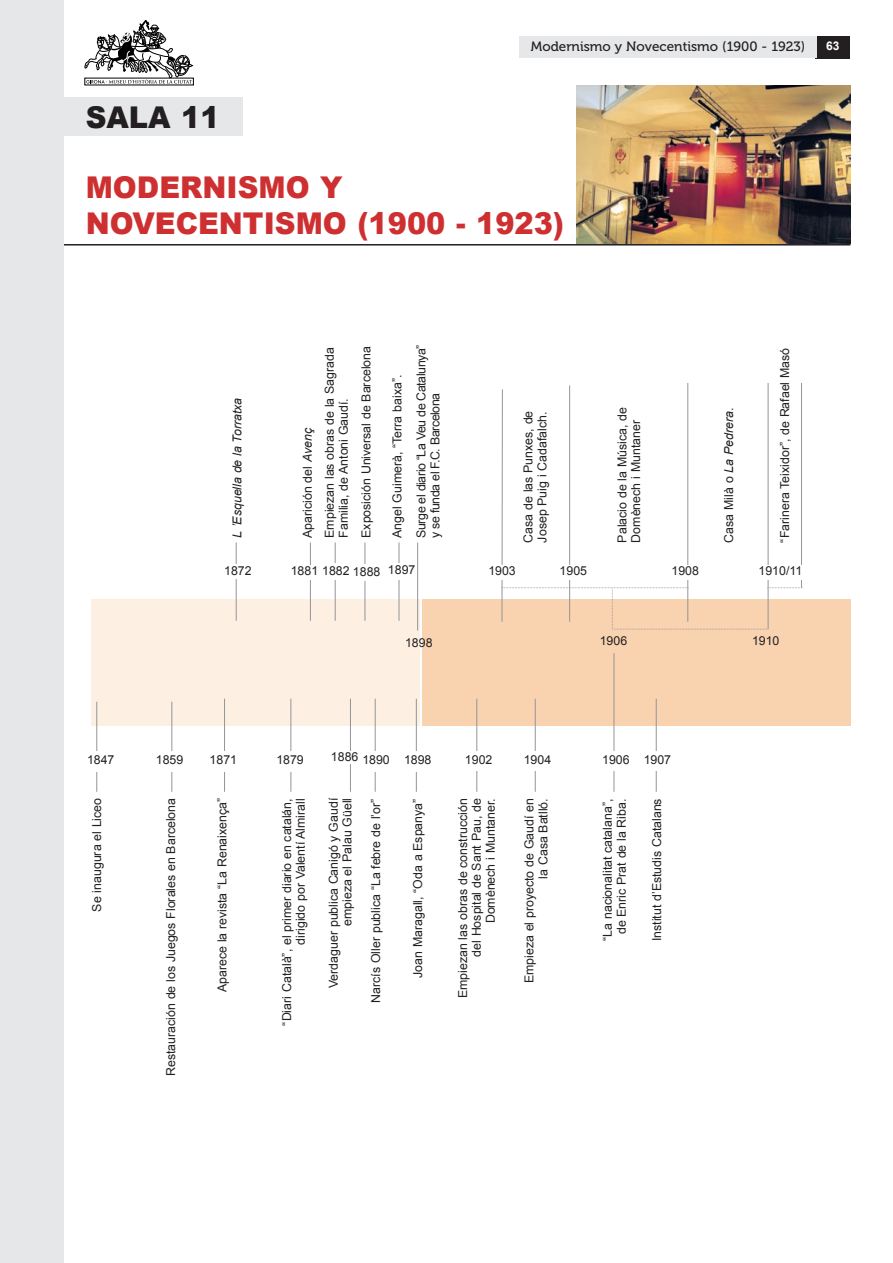
<style>
.page{position:relative;width:893px;height:1263px;background:#fff}
.page>*{position:absolute;margin:0;border:0;box-sizing:border-box;transform-origin:0 0}
.t1{font:900 30px/36px "Arial";color:#ce3031;scale:.96 1}
.t2{font:900 30px "Arial";color:#231f20;scale:.96 1}
.t3{font:13.5px "Museo 500";color:#231f20}
.t4{font:12.3px/14px "Arial";color:#231f20;text-align:right}
.t5{font:12.3px/24px "Arial";letter-spacing:-.035em;color:#231f20}
.t6{font:italic 12.3px "Arial";color:#231f20}
.t7{font:700 12px "Arial";color:#fff}
.s1{font-style:italic}
</style>
<div class="page">
<img style="left:576px;top:85px;width:274px;height:158px">
<div style="left:422px;top:599px;width:428px;height:127px;background:#f9d2b0"></div>
<div style="left:51px;top:97px;width:192px;height:39px;background:#e6e7e9"></div>
<hr style="left:43px;top:244px;width:807px;height:1px;background:#231f20">
<div style="left:815px;top:36px;width:35px;height:22px;background:#231f20"></div>
<div style="left:0;top:1px;width:64px;height:1262px;background:#e6e7e9"></div>
<div style="left:519px;top:36px;width:298px;height:22px;background:#e6e7e9"></div>
<svg style="left:85px;top:20px;width:108px;height:64px"></svg>
<div style="left:92px;top:599px;width:328px;height:127px;background:#fdefe1"></div>
<hr style="left:96px;top:702px;width:1px;height:90px;background:#939598">
<hr style="left:171px;top:702px;width:1px;height:90px;background:#939598">
<hr style="left:224px;top:699px;width:1px;height:93px;background:#939598">
<hr style="left:290px;top:699px;width:1px;height:93px;background:#939598">
<hr style="left:236px;top:542px;width:1px;height:79px;background:#939598">
<hr style="left:310px;top:542px;width:1px;height:79px;background:#939598">
<hr style="left:335px;top:542px;width:1px;height:79px;background:#939598">
<hr style="left:365px;top:542px;width:1px;height:79px;background:#939598">
<hr style="left:399px;top:542px;width:1px;height:79px;background:#939598">
<hr style="left:417px;top:542px;width:1px;height:88px;background:#939598">
<hr style="left:350px;top:699px;width:1px;height:93px;background:#939598">
<hr style="left:375px;top:699px;width:1px;height:93px;background:#939598">
<hr style="left:416px;top:699px;width:1px;height:93px;background:#939598">
<hr style="left:476px;top:699px;width:1px;height:93px;background:#939598">
<hr style="left:535px;top:699px;width:1px;height:93px;background:#939598">
<hr style="left:614px;top:653px;width:1px;height:139px;background:#939598">
<hr style="left:656px;top:699px;width:1px;height:93px;background:#939598">
<hr style="left:502px;top:389px;width:1px;height:233px;background:#939598">
<hr style="left:569px;top:385px;width:1px;height:237px;background:#939598">
<svg style="left:501px;top:587px;width:302px;height:43px"></svg>
<hr style="left:687px;top:383px;width:1px;height:239px;background:#939598">
<hr style="left:768px;top:383px;width:1px;height:246px;background:#939598">
<hr style="left:801px;top:383px;width:1px;height:204px;background:#939598">
<div style="left:220px;top:564px;width:34px;height:15px;background:#fff"></div>
<div style="left:321px;top:563px;width:29px;height:17px;background:#fff"></div>
<div style="left:352px;top:564px;width:29px;height:17px;background:#fff"></div>
<div style="left:387px;top:563px;width:29px;height:17px;background:#fff"></div>
<div style="left:287px;top:565px;width:34px;height:15px;background:#fff"></div>
<div style="left:486px;top:565px;width:31px;height:15px;background:#fff"></div>
<div style="left:557px;top:565px;width:31px;height:15px;background:#fff"></div>
<div style="left:669px;top:565px;width:31px;height:15px;background:#fff"></div>
<div style="left:757px;top:565px;width:46px;height:15px;background:#fff"></div>
<div style="left:86px;top:751px;width:31px;height:20px;background:#fff"></div>
<div style="left:155px;top:751px;width:31px;height:20px;background:#fff"></div>
<div style="left:208px;top:751px;width:31px;height:20px;background:#fff"></div>
<div style="left:275px;top:751px;width:31px;height:20px;background:#fff"></div>
<div style="left:330px;top:751px;width:30px;height:13px;background:#fff"></div>
<div style="left:361px;top:751px;width:30px;height:20px;background:#fff"></div>
<div style="left:403px;top:751px;width:29px;height:20px;background:#fff"></div>
<div style="left:642px;top:751px;width:30px;height:19px;background:#fff"></div>
<div style="left:601px;top:751px;width:30px;height:19px;background:#fff"></div>
<div style="left:522px;top:751px;width:30px;height:19px;background:#fff"></div>
<div style="left:464px;top:751px;width:30px;height:19px;background:#fff"></div>
<h1 class="t2" style="left:86px;top:95px;width:141px">SALA 11</h1>
<p class="t3" style="left:531px;top:41px;width:276px">Modernismo y Novecentismo (1900 - 1923)</p>
<p class="t7" style="left:826px;top:39px;width:15px">63</p>
<h1 class="t1" style="left:86px;top:168px;width:500px">MODERNISMO Y<br>NOVECENTISMO (1900 - 1923)</h1>
<p class="t6" style="left:230px;top:538px;width:142px;rotate:-90deg">L ’Esquella de la Torratxa</p>
<p class="t4" style="left:301px;top:538px;width:111px;rotate:-90deg">Aparición del <span class="s1">Avenç</span></p>
<p class="t4" style="left:323px;top:538px;width:192px;text-align:left;rotate:-90deg">Empiezan las obras de la Sagrada<br>Familia, de Antoni Gaudí.</p>
<p class="t4" style="left:359px;top:538px;width:193px;rotate:-90deg">Exposición Universal de Barcelona</p>
<p class="t5" style="left:385px;top:538px;width:195px;rotate:-90deg">Angel Guimerà, “Terra baixa”.<br>Surge el diario “La Veu de Catalunya”</p>
<p class="t5" style="left:423px;top:538px;width:147px;rotate:-90deg">y se funda el F.C. Barcelona</p>
<p class="t4" style="left:521px;top:542px;width:133px;text-align:left;rotate:-90deg">Casa de las Punxes, de<br>Josep Puig i Cadafalch.</p>
<p class="t4" style="left:615px;top:542px;width:137px;text-align:left;rotate:-90deg">Palacio de la Música, de<br>Domènech i Muntaner</p>
<p class="t4" style="left:722px;top:542px;width:136px;rotate:-90deg">Casa Milà o <span class="s1">La Pedrera</span>.</p>
<p class="t4" style="left:778px;top:542px;width:196px;rotate:-90deg">“Farinera Teixidor”, de Rafael Masó</p>
<p class="t4" style="left:224px;top:564px;width:29px">1872</p>
<p class="t4" style="left:291px;top:564px;width:126px">1881 1882 1888 1897</p>
<p class="t4" style="left:405px;top:635px;width:29px">1898</p>
<p class="t4" style="left:488px;top:564px;width:29px">1903</p>
<p class="t4" style="left:560px;top:564px;width:29px">1905</p>
<p class="t4" style="left:672px;top:564px;width:29px">1908</p>
<p class="t4" style="left:758px;top:564px;width:45px">1910/11</p>
<p class="t4" style="left:600px;top:634px;width:29px">1906</p>
<p class="t4" style="left:752px;top:634px;width:29px">1910</p>
<p class="t4" style="left:87px;top:753px;width:29px">1847</p>
<p class="t4" style="left:156px;top:753px;width:29px">1859</p>
<p class="t4" style="left:210px;top:753px;width:29px">1871</p>
<p class="t4" style="left:276px;top:753px;width:29px">1879</p>
<p class="t4" style="left:331px;top:753px;width:102px">1886 1890 1898</p>
<p class="t4" style="left:465px;top:752px;width:29px">1902</p>
<p class="t4" style="left:524px;top:752px;width:29px">1904</p>
<p class="t4" style="left:602px;top:752px;width:70px">1906 1907</p>
<p class="t4" style="left:90px;top:911px;width:115px;rotate:-90deg">Se inaugura el Liceo</p>
<p class="t4" style="left:164px;top:1076px;width:279px;rotate:-90deg">Restauración de los Juegos Florales en Barcelona</p>
<p class="t4" style="left:215px;top:992px;width:196px;rotate:-90deg">Aparece la revista “La Renaixença”</p>
<p class="t4" style="left:280px;top:1025px;width:229px;rotate:-90deg">“Diari Català”, el primer diario en catalán, dirigido por Valentí Almirall</p>
<p class="t4" style="left:326px;top:988px;width:192px;rotate:-90deg">Verdaguer publica Canigó y Gaudí empieza el Palau Güell</p>
<p class="t4" style="left:369px;top:1003px;width:205px;rotate:-90deg">Narcís Oller publica “La febre de l’or”</p>
<p class="t4" style="left:411px;top:978px;width:181px;rotate:-90deg">Joan Maragall, “Oda a Espanya”</p>
<p class="t4" style="left:456px;top:998px;width:201px;rotate:-90deg">Empiezan las obras de construcción del Hospital de Sant Pau, de<br>Domènech i Muntaner.</p>
<p class="t4" style="left:522px;top:983px;width:187px;rotate:-90deg">Empieza el proyecto de Gaudí en la Casa Batlló.</p>
<p class="t4" style="left:601px;top:941px;width:144px;text-align:center;rotate:-90deg">“La nacionalitat catalana”, de Enric Prat de la Riba.</p>
<p class="t4" style="left:650px;top:941px;width:144px;rotate:-90deg">Institut d’Estudis Catalans</p>
</div>
